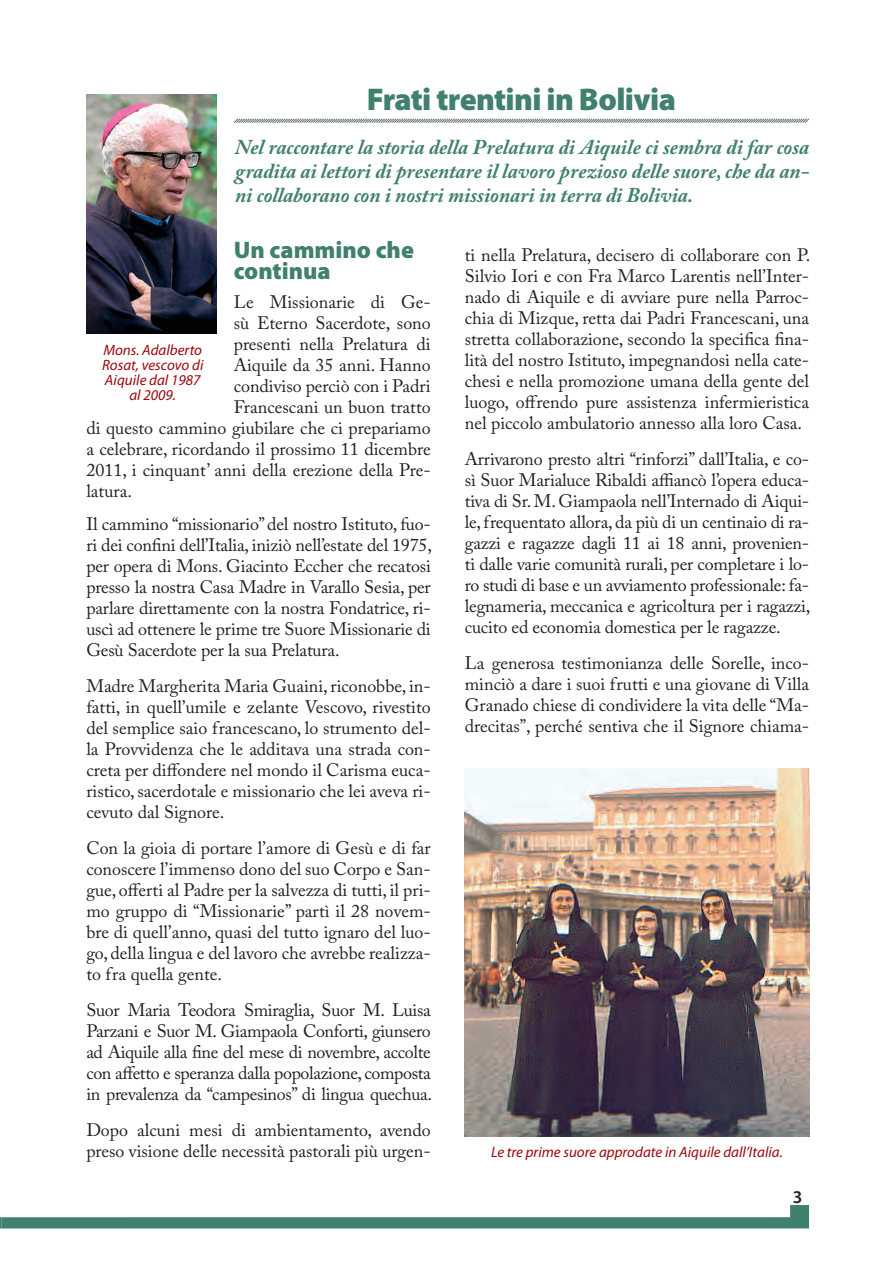
<style>
.page{position:relative;width:894px;height:1264px;background:#fff}
.page>*{position:absolute;margin:0;border:0;box-sizing:border-box;transform-origin:0 0}
.t1{font:900 31.5px "Myriad Pro";letter-spacing:-.02em;color:#40806e}
.t2{font:900 24px/21px "Myriad Pro";color:#40806e}
.t3{font:italic 700 21px/24px "Adobe Caslon Pro";color:#40806e;text-align:justify}
.t4{font:18px/21px "Adobe Caslon Pro";color:#231f20;text-align:justify}
.t5{font:600 18px "Myriad Pro";color:#231f20}
.t6{font:italic 15px/15px "Myriad Pro";color:#9d070d;text-align:center}
</style>
<div class="page">
<svg style="left:0;top:1205px;width:809px;height:23px"></svg>
<svg style="left:233px;top:118px;width:576px;height:5px;background:#b5babd"></svg>
<img style="left:86px;top:94px;width:131px;height:240px">
<img style="left:465px;top:768px;width:344px;height:369px">
<h1 class="t1" style="left:367px;top:81px;width:311px">Frati trentini in Bolivia</h1>
<p class="t3" style="left:235px;top:135px;width:576px">Nel raccontare la storia della Prelatura di Aiquile ci sembra di far cosa gradita ai lettori di presentare il lavoro prezioso delle suore, che da an&shy;ni collaborano con i nostri missionari in terra di Bolivia.</p>
<h2 class="t2" style="left:234px;top:240px;width:182px">Un cammino che continua</h2>
<p class="t4" style="left:234px;top:291px;width:199px">Le Missionarie di Ge-</p>
<p class="t4" style="left:234px;top:312px;width:198px">sù Eterno Sacerdote, sono</p>
<p class="t4" style="left:234px;top:333px;width:198px">presenti nella Prelatura di</p>
<p class="t4" style="left:234px;top:354px;width:199px">Aiquile da 35 anni. Hanno</p>
<p class="t4" style="left:234px;top:375px;width:198px">condiviso perciò con i Padri</p>
<p class="t4" style="left:234px;top:396px;width:198px">Francescani un buon tratto</p>
<p class="t4" style="left:86px;top:417px;width:346px">di questo cammino giubilare che ci prepariamo</p>
<p class="t4" style="left:86px;top:438px;width:346px">a celebrare, ricordando il prossimo 11 dicembre</p>
<p class="t4" style="left:86px;top:459px;width:346px">2011, i cinquant’ anni della erezione della Pre-</p>
<p class="t4" style="left:86px;top:480px;width:47px">latura.</p>
<p class="t4" style="left:86px;top:513px;width:347px">Il cammino “missionario” del nostro Istituto, fuo&shy;ri dei confini dell’Italia, iniziò nell’estate del 1975, per opera di Mons. Giacinto Eccher che recatosi presso la nostra Casa Madre in Varallo Sesia, per parlare direttamente con la nostra Fondatrice, ri&shy;uscì ad ottenere le prime tre Suore Missionarie di Gesù Sacerdote per la sua Prelatura.</p>
<p class="t4" style="left:86px;top:675px;width:346px">Madre Margherita Maria Guaini, riconobbe, in&shy;fatti, in quell’umile e zelante Vescovo, rivestito del semplice saio francescano, lo strumento del&shy;la Provvidenza che le additava una strada con&shy;creta per diffondere nel mondo il Carisma euca&shy;ristico, sacerdotale e missionario che lei aveva ri&shy;cevuto dal Signore.</p>
<p class="t4" style="left:86px;top:837px;width:346px">Con la gioia di portare l’amore di Gesù e di far conoscere l’immenso dono del suo Corpo e San&shy;gue, offerti al Padre per la salvezza di tutti, il pri&shy;mo gruppo di “Missionarie” partì il 28 novem&shy;bre di quell’anno, quasi del tutto ignaro del luo&shy;go, della lingua e del lavoro che avrebbe realizza&shy;to fra quella gente.</p>
<p class="t4" style="left:86px;top:999px;width:347px">Suor Maria Teodora Smiraglia, Suor M. Luisa Parzani e Suor M. Giampaola Conforti, giunsero ad Aiquile alla fine del mese di novembre, accolte con affetto e speranza dalla popolazione, composta in prevalenza da “campesinos” di lingua quechua.</p>
<p class="t4" style="left:86px;top:1119px;width:346px">Dopo alcuni mesi di ambientamento, avendo preso visione delle necessità pastorali più urgen-</p>
<p class="t6" style="left:102px;top:342px;width:103px">Mons. Adalberto<br>Rosat, vescovo di<br>Aiquile dal 1987 al 2009.</p>
<p class="t4" style="left:465px;top:244px;width:347px">ti nella Prelatura, decisero di collaborare con P.<br>Silvio Iori e con Fra Marco Larentis nell’Inter&shy;nado di Aiquile e di avviare pure nella Parroc&shy;chia di Mizque, retta dai Padri Francescani, una stretta collaborazione, secondo la specifica fina&shy;lità del nostro Istituto, impegnandosi nella cate&shy;chesi e nella promozione umana della gente del luogo, offrendo pure assistenza infermieristica nel piccolo ambulatorio annesso alla loro Casa.</p>
<p class="t4" style="left:465px;top:448px;width:347px">Arrivarono presto altri “rinforzi” dall’Italia, e co&shy;sì Suor Marialuce Ribaldi affiancò l’opera educa&shy;tiva di Sr. M. Giampaola nell’Internado di Aiqui&shy;le, frequentato allora, da più di un centinaio di ra&shy;gazzi e ragazze dagli 11 ai 18 anni, provenien&shy;ti dalle varie comunità rurali, per completare i lo&shy;ro studi di base e un avviamento professionale: fa&shy;legnameria, meccanica e agricoltura per i ragazzi, cucito ed economia domestica per le ragazze.</p>
<p class="t4" style="left:465px;top:652px;width:346px">La generosa testimonianza delle Sorelle, inco&shy;minciò a dare i suoi frutti e una giovane di Villa Granado chiese di condividere la vita delle “Ma&shy;drecitas”, perché sentiva che il Signore chiama-</p>
<p class="t6" style="left:491px;top:1144px;width:293px">Le tre prime suore approdate in Aiquile dall’Italia.</p>
<p class="t5" style="left:793px;top:1185px;width:11px">3</p>
</div>
